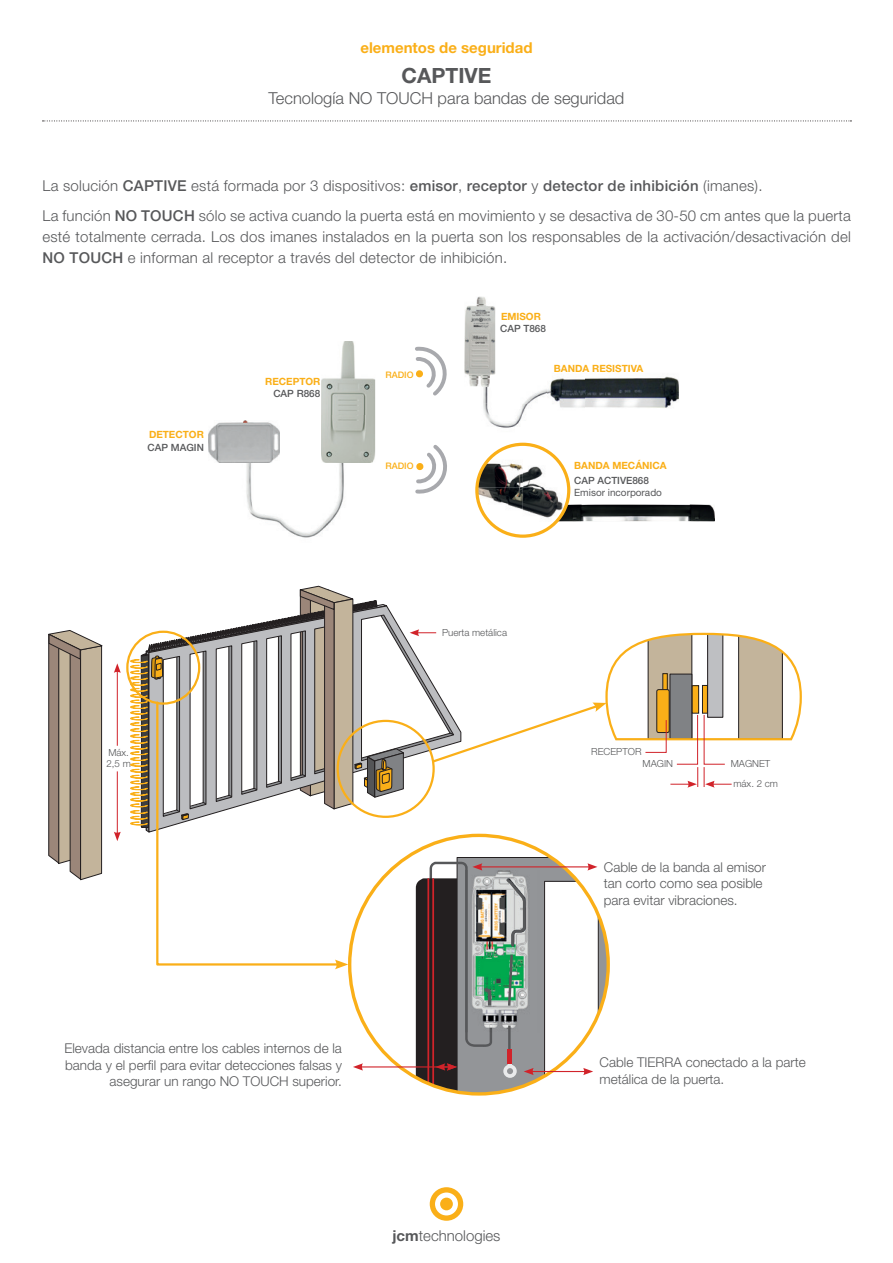
<style>
.page{position:relative;width:893px;height:1263px;background:#fff}
.page>*{position:absolute;margin:0;border:0;box-sizing:border-box;transform-origin:0 0}
.t1{font:700 21px "Helvetica Neue LT Std";color:#57585a}
.t2{font:300 16.5px "Helvetica Neue LT Std";color:#57585a}
.t3{font:300 15px/21px "Helvetica Neue LT Std";letter-spacing:.015em;color:#57585a;text-align:justify}
.t4{font:700 15px "Helvetica Neue LT Std";color:#faaf18}
.t5{font:300 13.5px/16.5px "Helvetica Neue LT Std";color:#57585a}
.t6{font:700 10.05px "Helvetica Neue LT Std";color:#faaf18}
.t7{font:500 10.05px "Helvetica Neue LT Std";color:#57585a}
.t8{font:10.05px "Helvetica Neue LT Std";color:#57585a}
.t9{font:300 9.75px/20.1px "Helvetica Neue LT Std";color:#57585a}
.t10{font:500 9px "Helvetica Neue LT Std";color:#faaf18}
.s1{font-weight:500}
.s2{font-weight:700}
</style>
<div class="page">
<svg style="left:43px;top:121px;width:808px;height:1px"></svg>
<svg style="left:430px;top:1187px;width:33px;height:34px"></svg>
<div style="left:440px;top:1197px;width:13px;height:13px;background:#faaf18;border-radius:50%"></div>
<hr style="left:117px;top:670px;width:1px;height:76px;background:#d1232a">
<svg style="left:114px;top:663px;width:7px;height:10px"></svg>
<hr style="left:117px;top:771px;width:1px;height:63px;background:#d1232a">
<svg style="left:114px;top:832px;width:7px;height:9px"></svg>
<svg style="left:48px;top:630px;width:55px;height:250px;background:#ab9d8c"></svg>
<hr style="left:361px;top:1066px;width:88px;height:1px;background:#d1232a">
<svg style="left:353px;top:1063px;width:10px;height:7px"></svg>
<svg style="left:416px;top:857px;width:192px;height:237px"></svg>
<svg style="left:156px;top:833px;width:179px;height:133px"></svg>
<svg style="left:335px;top:959px;width:13px;height:10px"></svg>
<img style="left:482px;top:386px;width:65px;height:18px">
<img style="left:483px;top:404px;width:45px;height:24px">
<img style="left:218px;top:462px;width:155px;height:76px">
<img style="left:569px;top:504px;width:146px;height:17px">
<img style="left:321px;top:341px;width:54px;height:120px">
<img style="left:321px;top:416px;width:52px;height:46px">
<img style="left:208px;top:420px;width:72px;height:42px">
<svg style="left:415px;top:346px;width:32px;height:50px"></svg>
<svg style="left:415px;top:445px;width:32px;height:49px"></svg>
<div style="left:383px;top:366px;width:33px;height:16px;background:#fff"></div>
<div style="left:383px;top:458px;width:33px;height:16px;background:#fff"></div>
<img style="left:585px;top:376px;width:94px;height:32px">
<img style="left:547px;top:378px;width:38px;height:30px">
<svg style="left:477px;top:444px;width:92px;height:92px"></svg>
<img style="left:477px;top:448px;width:92px;height:78px">
<div style="left:475px;top:443px;width:95px;height:95px;border:3px solid #faaf18;border-radius:50%"></div>
<img style="left:464px;top:297px;width:31px;height:89px">
<img style="left:481px;top:375px;width:14px;height:11px">
<svg style="left:130px;top:586px;width:672px;height:247px"></svg>
<p class="t4" style="left:360px;top:39px;width:174px">elementos de seguridad</p>
<h1 class="t1" style="left:402px;top:63px;width:91px">CAPTIVE</h1>
<p class="t2" style="left:269px;top:88px;width:357px">Tecnología NO TOUCH para bandas de seguridad</p>
<p class="t3" style="left:43px;top:175px;width:722px">La solución <span class="s1">CAPTIVE</span> está formada por 3 dispositivos: <span class="s1">emisor</span>, <span class="s1">receptor</span> y <span class="s1">detector de inhibición</span> (imanes).</p>
<p class="t3" style="left:43px;top:205px;width:810px">La función <span class="s1">NO TOUCH</span> sólo se activa cuando la puerta está en movimiento y se desactiva de 30-50 cm antes que la puerta esté totalmente cerrada. Los dos imanes instalados en la puerta son los responsables de la activación/desactivación del <span class="s1">NO TOUCH</span> e informan al receptor a través del detector de inhibición.</p>
<p class="t6" style="left:501px;top:310px;width:41px">EmISOR</p>
<p class="t6" style="left:149px;top:428px;width:56px">DETECTOR</p>
<p class="t7" style="left:148px;top:441px;width:58px">CAP MAGIN</p>
<p class="t6" style="left:265px;top:375px;width:57px">RECEPTOR</p>
<p class="t7" style="left:273px;top:387px;width:48px">CAP R868</p>
<p class="t10" style="left:385px;top:369px;width:30px">RADIO</p>
<p class="t10" style="left:385px;top:460px;width:30px">RADIO</p>
<p class="t7" style="left:500px;top:323px;width:47px">CAP T868</p>
<p class="t6" style="left:554px;top:362px;width:91px">BANDA RESISTIVA</p>
<p class="t6" style="left:574px;top:459px;width:94px">BANDA mECÁNICA</p>
<p class="t8" style="left:574px;top:487px;width:89px">Emisor incorporado</p>
<p class="t7" style="left:574px;top:475px;width:76px">CAP ACTIVE868</p>
<p class="t9" style="left:442px;top:622px;width:67px">Puerta metálica</p>
<p class="t9" style="left:591px;top:741px;width:52px">RECEPTOR</p>
<p class="t9" style="left:106px;top:747px;width:26px;line-height:10.5px">Máx.<br>2,5 m</p>
<p class="t9" style="left:643px;top:753px;width:32px">MAGIN</p>
<p class="t9" style="left:731px;top:753px;width:49px">MAGNET máx. 2 cm</p>
<p class="t5" style="left:64px;top:1040px;width:279px;text-align:right">Elevada distancia entre los cables internos de la banda y el perfil para evitar detecciones falsas y asegurar un rango NO TOUCH superior.</p>
<p class="t3" style="left:392px;top:1225px;width:110px"><span class="s2">jcm</span>technologies</p>
<p class="t5" style="left:604px;top:858px;width:164px">Cable de la banda al emisor tan corto como sea posible para evitar vibraciones.</p>
<p class="t5" style="left:600px;top:1054px;width:208px">Cable TIERRA conectado a la parte metálica de la puerta.</p>
</div>
